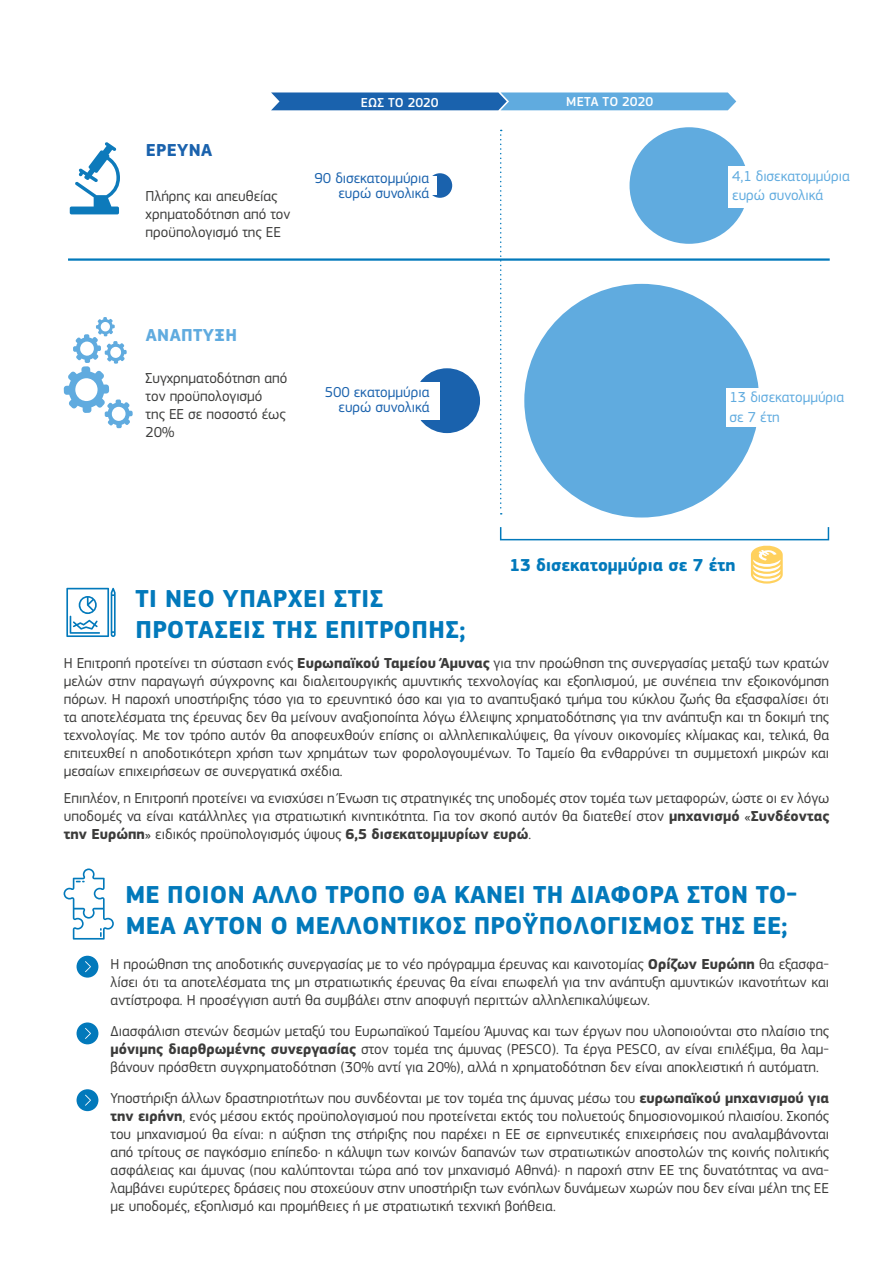
<style>
.page{position:relative;width:893px;height:1263px;background:#fff}
.page>*{position:absolute;margin:0;border:0;box-sizing:border-box;transform-origin:0 0}
.Sub-title_1{font:700 25.5px/30.6px "EC Square Sans Pro";letter-spacing:.01em;color:#0279bb}
.t1{font:700 18px "EC Square Sans Pro";color:#0279bb}
.t2{font:700 18px "EC Square Sans Pro";letter-spacing:.02em;color:#60abdf}
.t3{font:700 18px "EC Square Sans Pro";letter-spacing:.02em;color:#1a62ad}
.Bullets{font:15px/18px "EC Square Sans Pro";color:#3c3c3b;text-align:justify}
.Body_Text{font:15px/18px "EC Square Sans Pro";color:#3c3c3b;text-align:justify}
.t4{font:15px/15px "EC Square Sans Pro";color:#1a62ad;text-align:right}
.t5{font:15px/19.5px "EC Square Sans Pro";color:#60abdf}
.t6{font:500 13.5px "EC Square Sans Pro";color:#fff}
.s1{font-weight:700}
</style>
<div class="page">
<svg style="left:66px;top:588px;width:50px;height:49px"></svg>
<svg style="left:64px;top:868px;width:50px;height:71px"></svg>
<div style="left:77px;top:956px;width:21px;height:21px;background:#0279bb;border-radius:50%"></div>
<svg style="left:85px;top:961px;width:6px;height:11px"></svg>
<div style="left:77px;top:1022px;width:21px;height:22px;background:#0279bb;border-radius:50%"></div>
<svg style="left:85px;top:1028px;width:6px;height:11px"></svg>
<div style="left:77px;top:1089px;width:21px;height:22px;background:#0279bb;border-radius:50%"></div>
<svg style="left:85px;top:1095px;width:6px;height:11px"></svg>
<svg style="left:70px;top:142px;width:50px;height:72px"></svg>
<svg style="left:271px;top:92px;width:465px;height:18px;background:#468cc8"></svg>
<div style="left:500px;top:526px;width:329px;height:14px;border:2px solid #0279bb"></div>
<svg style="left:751px;top:546px;width:32px;height:38px"></svg>
<div style="left:414px;top:368px;width:66px;height:65px;background:#1a62ad;border-radius:50%"></div>
<div style="left:629px;top:127px;width:120px;height:117px;background:#60abdf;border-radius:50%"></div>
<div style="left:428px;top:173px;width:24px;height:25px;background:#1a62ad;border-radius:50%"></div>
<div style="left:524px;top:284px;width:235px;height:233px;background:#60abdf;border-radius:50%"></div>
<svg style="left:500px;top:130px;width:2px;height:384px"></svg>
<hr style="left:68px;top:258px;width:762px;height:3px;background:#0279bb">
<svg style="left:64px;top:317px;width:69px;height:111px"></svg>
<div style="left:321px;top:176px;width:115px;height:19px;background:#fff"></div>
<div style="left:324px;top:382px;width:115px;height:38px;background:#fff"></div>
<div style="left:728px;top:166px;width:109px;height:41px;background:#fff"></div>
<div style="left:726px;top:388px;width:107px;height:38px;background:#fff"></div>
<p class="t3" style="left:146px;top:139px;width:68px">ΕΡΕΥΝΑ</p>
<p class="Body_Text" style="left:146px;top:187px;width:146px;text-align:left">Πλήρης και απευθείας χρηματοδότηση από τον προϋπολογισμό της ΕΕ</p>
<p class="t6" style="left:361px;top:94px;width:79px">ΕΩΣ ΤΟ 2020</p>
<p class="t6" style="left:566px;top:94px;width:88px">ΜΕΤΑ ΤΟ 2020</p>
<p class="t4" style="left:315px;top:170px;width:116px">90 δισεκατομμύρια ευρώ συνολικά</p>
<p class="t2" style="left:146px;top:324px;width:93px">ΑΝΑΠΤΥΞΗ</p>
<p class="Body_Text" style="left:146px;top:369px;width:143px;text-align:left">Συγχρηματοδότηση από τον προϋπολογισμό<br>της ΕΕ σε ποσοστό έως<br>20%</p>
<p class="t4" style="left:325px;top:385px;width:106px">500 εκατομμύρια ευρώ συνολικά</p>
<p class="t5" style="left:732px;top:166px;width:119px">4,1 δισεκατομμύρια ευρώ συνολικά</p>
<p class="t5" style="left:730px;top:388px;width:116px">13 δισεκατομμύρια σε 7 έτη</p>
<p class="t1" style="left:509px;top:554px;width:227px">13 δισεκατομμύρια σε 7 έτη</p>
<p class="Sub-title_1" style="left:135px;top:584px;width:332px">ΤΙ ΝΕΟ ΥΠΑΡΧΕΙ ΣΤΙΣ<br>ΠΡΟΤΑΣΕΙΣ ΤΗΣ ΕΠΙΤΡΟΠΗΣ;</p>
<p class="Body_Text" style="left:64px;top:655px;width:767px">Η Επιτροπή προτείνει τη σύσταση ενός <span class="s1">Ευρωπαϊκού Ταμείου Άμυνας</span> για την προώθηση της συνεργασίας μεταξύ των κρατών μελών στην παραγωγή σύγχρονης και διαλειτουργικής αμυντικής τεχνολογίας και εξοπλισμού, με συνέπεια την εξοικονόμηση πόρων. Η παροχή υποστήριξης τόσο για το ερευνητικό όσο και για το αναπτυξιακό τμήμα του κύκλου ζωής θα εξασφαλίσει ότι τα αποτελέσματα της έρευνας δεν θα μείνουν αναξιοποίητα λόγω έλλειψης χρηματοδότησης για την ανάπτυξη και τη δοκιμή της τεχνολογίας. Με τον τρόπο αυτόν θα αποφευχθούν επίσης οι αλληλεπικαλύψεις, θα γίνουν οικονομίες κλίμακας και, τελικά, θα επιτευχθεί η αποδοτικότερη χρήση των χρημάτων των φορολογουμένων. Το Ταμείο θα ενθαρρύνει τη συμμετοχή μικρών και μεσαίων επιχειρήσεων σε συνεργατικά σχέδια.</p>
<p class="Body_Text" style="left:64px;top:789px;width:767px">Επιπλέον, η Επιτροπή προτείνει να ενισχύσει η Ένωση τις στρατηγικές της υποδομές στον τομέα των μεταφορών, ώστε οι εν λόγω υποδομές να είναι κατάλληλες για στρατιωτική κινητικότητα. Για τον σκοπό αυτόν θα διατεθεί στον <span class="s1">μηχανισμό</span> «<span class="s1">Συνδέοντας την Ευρώπη</span>» ειδικός προϋπολογισμός ύψους <span class="s1">6,5 δισεκατομμυρίων ευρώ</span>.</p>
<p class="Sub-title_1" style="left:125px;top:881px;width:673px">ΜΕ ΠΟΙΟΝ ΑΛΛΟ ΤΡΟΠΟ ΘΑ ΚΑΝΕΙ ΤΗ ΔΙΑΦΟΡΑ ΣΤΟΝ ΤΟ-<br>ΜΕΑ ΑΥΤΟΝ Ο ΜΕΛΛΟΝΤΙΚΟΣ ΠΡΟΫΠΟΛΟΓΙΣΜΟΣ ΤΗΣ ΕΕ;</p>
<p class="Bullets" style="left:111px;top:955px;width:720px">Η προώθηση της αποδοτικής συνεργασίας με το νέο πρόγραμμα έρευνας και καινοτομίας <span class="s1">Ορίζων Ευρώπη</span> θα εξασφα&shy;λίσει ότι τα αποτελέσματα της μη στρατιωτικής έρευνας θα είναι επωφελή για την ανάπτυξη αμυντικών ικανοτήτων και αντίστροφα. Η προσέγγιση αυτή θα συμβάλει στην αποφυγή περιττών αλληλεπικαλύψεων.</p>
<p class="Bullets" style="left:111px;top:1022px;width:720px">Διασφάλιση στενών δεσμών μεταξύ του Ευρωπαϊκού Ταμείου Άμυνας και των έργων που υλοποιούνται στο πλαίσιο της <span class="s1">μόνιμης διαρθρωμένης συνεργασίας</span> στον τομέα της άμυνας (PESCO). Τα έργα PESCO, αν είναι επιλέξιμα, θα λαμ&shy;βάνουν πρόσθετη συγχρηματοδότηση (30% αντί για 20%), αλλά η χρηματοδότηση δεν είναι αποκλειστική ή αυτόματη.</p>
<p class="Bullets" style="left:111px;top:1089px;width:720px">Υποστήριξη άλλων δραστηριοτήτων που συνδέονται με τον τομέα της άμυνας μέσω του <span class="s1">ευρωπαϊκού μηχανισμού για την ειρήνη</span>, ενός μέσου εκτός προϋπολογισμού που προτείνεται εκτός του πολυετούς δημοσιονομικού πλαισίου. Σκοπός του μηχανισμού θα είναι: η αύξηση της στήριξης που παρέχει η ΕΕ σε ειρηνευτικές επιχειρήσεις που αναλαμβάνονται από τρίτους σε παγκόσμιο επίπεδο· η κάλυψη των κοινών δαπανών των στρατιωτικών αποστολών της κοινής πολιτικής ασφάλειας και άμυνας (που καλύπτονται τώρα από τον μηχανισμό Αθηνά)· η παροχή στην ΕΕ της δυνατότητας να ανα&shy;λαμβάνει ευρύτερες δράσεις που στοχεύουν στην υποστήριξη των ενόπλων δυνάμεων χωρών που δεν είναι μέλη της ΕΕ με υποδομές, εξοπλισμό και προμήθειες ή με στρατιωτική τεχνική βοήθεια.</p>
</div>
